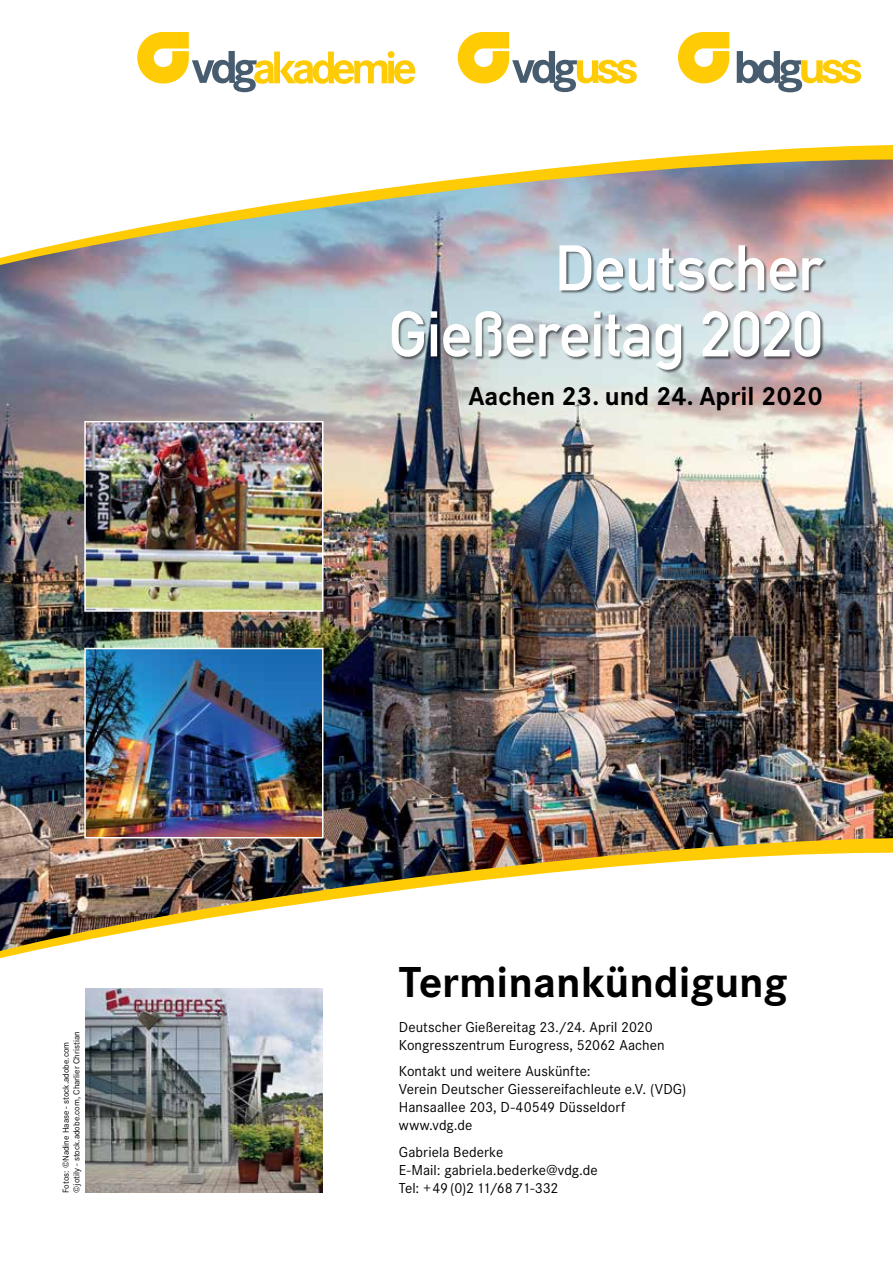
<style>
.page{position:relative;width:893px;height:1263px;background:#fff}
.page>*{position:absolute;margin:0;border:0;box-sizing:border-box;transform-origin:0 0}
.t1{font:63.3px/66px "DIN Mittelschrift Std";letter-spacing:-.015em;color:#fff;text-align:right}
.t2{font:700 45px "Corporate S";color:#000}
.t3{font:700 27px "Corporate S";color:#000}
.t4{font:15px/18px "Corporate S";letter-spacing:.005em;color:#000}
.t5{font:9px/10.8px "Corporate S";color:#000}
</style>
<div class="page">
<img style="left:0;top:274px;width:893px;height:564px">
<img style="left:0;top:145px;width:893px;height:129px">
<img style="left:0;top:838px;width:893px;height:121px">
<div style="left:392px;top:246px;width:436px;height:128px;background:#000;opacity:.55"></div>
<img style="left:85px;top:988px;width:238px;height:205px">
<img style="left:87px;top:651px;width:233px;height:184px">
<div style="left:84px;top:648px;width:239px;height:190px;border:2px solid #fff"></div>
<img style="left:87px;top:424px;width:233px;height:185px">
<div style="left:84px;top:421px;width:239px;height:191px;border:2px solid #fff"></div>
<svg style="left:678px;top:32px;width:51px;height:51px"></svg>
<svg style="left:737px;top:51px;width:124px;height:41px"></svg>
<svg style="left:458px;top:32px;width:179px;height:60px"></svg>
<svg style="left:137px;top:32px;width:278px;height:60px"></svg>
<p class="t5" style="left:60px;top:1193px;width:163px;rotate:-90deg">Fotos: ©Nadine Haase - stock.adobe.com ©jotily - stock.adobe.com, Charlier Christian</p>
<h1 class="t1" style="left:389px;top:236px;width:436px">Deutscher<br>Gießereitag 2020</h1>
<h3 class="t3" style="left:468px;top:381px;width:356px">Aachen 23. und 24. April 2020</h3>
<h2 class="t2" style="left:399px;top:956px;width:390px">Terminankündigung</h2>
<p class="t4" style="left:399px;top:1018px;width:267px">Deutscher Gießereitag 23./24. April 2020<br>Kongresszentrum Eurogress, 52062 Aachen</p>
<p class="t4" style="left:399px;top:1062px;width:289px">Kontakt und weitere Auskünfte:<br>Verein Deutscher Giessereifachleute e.V. (VDG)<br>Hansaallee 203, D-40549 Düsseldorf www.vdg.de</p>
<p class="t4" style="left:399px;top:1143px;width:200px">Gabriela Bederke<br>E-Mail: gabriela.bederke@vdg.de<br>Tel: +49 (0)2 11/68 71-332</p>
</div>
